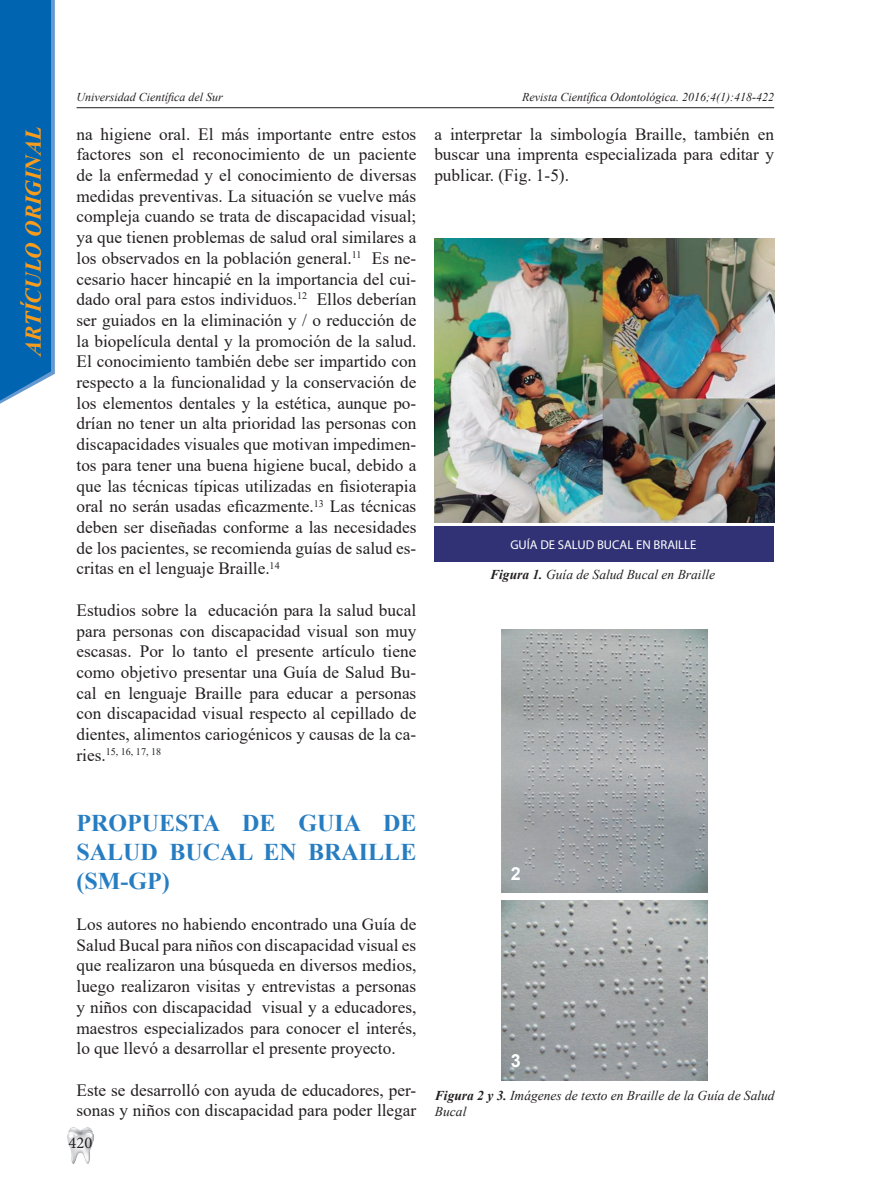
<style>
.page{position:relative;width:872px;height:1191px;background:#fff}
.page>*{position:absolute;margin:0;border:0;box-sizing:border-box;transform-origin:0 0}
.t1{font:700 24px/28.8px "Times New Roman";color:#277dc1;text-align:justify}
.t2{font:italic 700 22.5px "Times New Roman";color:#f89c1c}
.t3{font:700 18px "Arial";color:#fff}
.t4{font:17.25px/20.7px "Times New Roman";color:#231f20;text-align:justify}
.t5{font:16.5px "Minion Pro";color:#231f20}
.t6{font:italic 13.5px/15.6px "Times New Roman";color:#231f20}
.t7{font:12.75px "Myriad Pro";color:#fff}
.t8{font:italic 12px "Times New Roman";color:#231f20}
.t9{font:10.05px "Times New Roman";color:#231f20}
.s1{font-size:17.25px}
.s2{font-weight:700}
</style>
<div class="page">
<div style="left:0;top:0;width:55px;height:404px;background:#0164b1"></div>
<img style="left:67px;top:1127px;width:26px;height:36px">
<hr style="left:77px;top:107px;width:697px;height:1px;background:#231f20">
<img style="left:434px;top:238px;width:340px;height:284px">
<div style="left:434px;top:527px;width:340px;height:35px;background:#313275"></div>
<img style="left:501px;top:629px;width:207px;height:264px">
<img style="left:501px;top:900px;width:207px;height:180px">
<h2 class="t2" style="left:18px;top:356px;width:232px;rotate:-90deg">ARTÍCULO ORIGINAL</h2>
<p class="t8" style="left:77px;top:89px;width:148px">Universidad Científica del Sur</p>
<p class="t8" style="left:522px;top:88px;width:253px">Revista Científica Odontológica. 2016;4(1):418-422</p>
<p class="t4" style="left:77px;top:123px;width:341px">na higiene oral. El más importante entre estos factores son el reconocimiento de un paciente de la enfermedad y el conocimiento de diversas medidas preventivas. La situación se vuelve más compleja cuando se trata de discapacidad visual; ya que tienen problemas de salud oral similares a los observados en la población general.<sup>11</sup> Es ne&shy;cesario hacer hincapié en la importancia del cui&shy;dado oral para estos individuos.<sup>12</sup> Ellos deberían ser guiados en la eliminación y / o reducción de la biopelícula dental y la promoción de la salud.<br>El conocimiento también debe ser impartido con respecto a la funcionalidad y la conservación de los elementos dentales y la estética, aunque po&shy;drían no tener un alta prioridad las personas con discapacidades visuales que motivan impedimen&shy;tos para tener una buena higiene bucal, debido a que las técnicas típicas utilizadas en fisioterapia oral no serán usadas eficazmente.<sup>13</sup> Las técnicas deben ser diseñadas conforme a las necesidades de los pacientes, se recomienda guías de salud es&shy;critas en el lenguaje Braille.<sup>14</sup></p>
<p class="t4" style="left:77px;top:599px;width:341px">Estudios sobre la educación para la salud bucal para personas con discapacidad visual son muy escasas. Por lo tanto el presente artículo tiene como objetivo presentar una Guía de Salud Bu&shy;cal en lenguaje Braille para educar a personas con discapacidad visual respecto al cepillado de dientes, alimentos cariogénicos y causas de la ca-</p>
<p class="t9" style="left:77px;top:744px;width:86px"><span class="s1">ries.</span>15, 16, 17, 18</p>
<p class="t4" style="left:434px;top:123px;width:341px">a interpretar la simbología Braille, también en buscar una imprenta especializada para editar y publicar. (Fig. 1-5).</p>
<p class="t7" style="left:510px;top:537px;width:188px">GUÍA DE SALUD BUCAL EN BRAILLE</p>
<p class="t6" style="left:490px;top:566px;width:227px"><span class="s2">Figura 1.</span> Guía de Salud Bucal en Braille</p>
<h1 class="t1" style="left:77px;top:808px;width:341px">PROPUESTA DE GUIA DE SALUD BUCAL EN BRAILLE (SM-GP)</h1>
<p class="t4" style="left:77px;top:913px;width:341px">Los autores no habiendo encontrado una Guía de Salud Bucal para niños con discapacidad visual es que realizaron una búsqueda en diversos medios, luego realizaron visitas y entrevistas a personas y niños con discapacidad visual y a educadores, maestros especializados para conocer el interés, lo que llevó a desarrollar el presente proyecto.</p>
<p class="t4" style="left:77px;top:1079px;width:341px">Este se desarrolló con ayuda de educadores, per&shy;sonas y niños con discapacidad para poder llegar</p>
<p class="t5" style="left:68px;top:1132px;width:25px">420</p>
<p class="t3" style="left:511px;top:860px;width:12px">2</p>
<p class="t3" style="left:511px;top:1048px;width:12px">3</p>
<p class="t6" style="left:435px;top:1087px;width:341px"><span class="s2">Figura 2 y 3.</span> Imágenes de texto en Braille de la Guía de Salud<br>Bucal</p>
</div>
